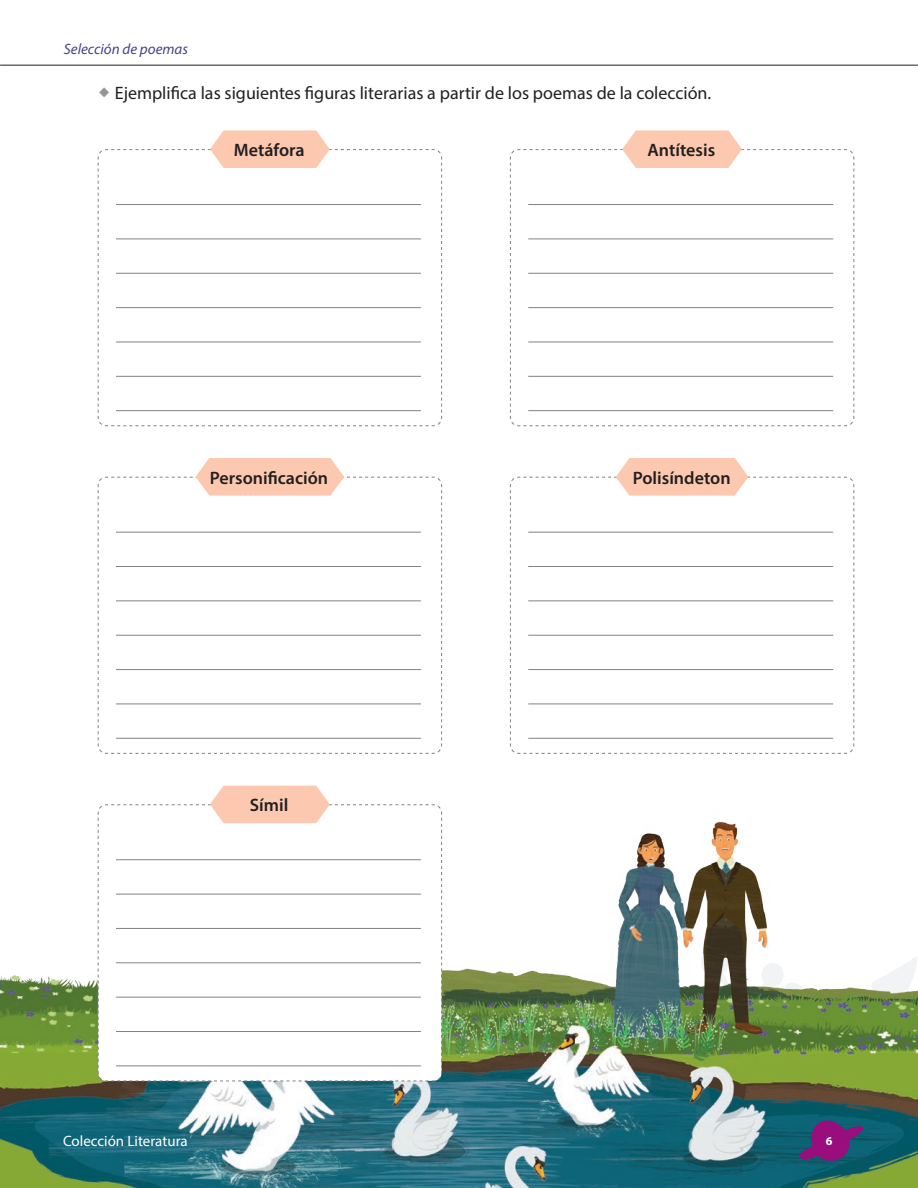
<style>
.page{position:relative;width:918px;height:1188px;background:#fff}
.page>*{position:absolute;margin:0;border:0;box-sizing:border-box;transform-origin:0 0}
.t1{font:18px "Myriad Pro";color:#231f20}
.t2{font:600 18px "Myriad Pro";color:#231f20}
.t3{font:15px "Myriad Pro";color:#fff}
.t4{font:italic 15px "Myriad Pro";color:#45428c}
.t5{font:700 12px "Myriad Pro";color:#fff}
</style>
<div class="page">
<hr style="left:0;top:65px;width:918px;height:1px;background:#231f20">
<img style="left:0;top:732px;width:768px;height:456px">
<svg style="left:97px;top:149px;width:345px;height:278px"></svg>
<svg style="left:110px;top:130px;width:319px;height:38px"></svg>
<hr style="left:116px;top:204px;width:305px;height:1px;background:#808285">
<hr style="left:116px;top:239px;width:305px;height:1px;background:#808285">
<hr style="left:116px;top:273px;width:305px;height:1px;background:#808285">
<hr style="left:116px;top:307px;width:305px;height:1px;background:#808285">
<hr style="left:116px;top:342px;width:305px;height:1px;background:#808285">
<hr style="left:116px;top:376px;width:305px;height:1px;background:#808285">
<hr style="left:116px;top:410px;width:305px;height:1px;background:#808285">
<svg style="left:97px;top:476px;width:345px;height:278px"></svg>
<svg style="left:110px;top:458px;width:319px;height:38px"></svg>
<hr style="left:116px;top:532px;width:305px;height:1px;background:#808285">
<hr style="left:116px;top:566px;width:305px;height:1px;background:#808285">
<hr style="left:116px;top:600px;width:305px;height:1px;background:#808285">
<hr style="left:116px;top:635px;width:305px;height:1px;background:#808285">
<hr style="left:116px;top:669px;width:305px;height:1px;background:#808285">
<hr style="left:116px;top:704px;width:305px;height:1px;background:#808285">
<hr style="left:116px;top:738px;width:305px;height:1px;background:#808285">
<svg style="left:97px;top:804px;width:345px;height:278px"></svg>
<svg style="left:110px;top:786px;width:319px;height:37px"></svg>
<hr style="left:116px;top:859px;width:305px;height:1px;background:#808285">
<hr style="left:116px;top:894px;width:305px;height:1px;background:#808285">
<hr style="left:116px;top:928px;width:305px;height:1px;background:#808285">
<hr style="left:116px;top:962px;width:305px;height:1px;background:#808285">
<hr style="left:116px;top:997px;width:305px;height:1px;background:#808285">
<hr style="left:116px;top:1031px;width:305px;height:1px;background:#808285">
<hr style="left:116px;top:1066px;width:305px;height:1px;background:#808285">
<svg style="left:510px;top:149px;width:345px;height:278px"></svg>
<svg style="left:522px;top:130px;width:319px;height:38px"></svg>
<hr style="left:528px;top:204px;width:305px;height:1px;background:#808285">
<hr style="left:528px;top:239px;width:305px;height:1px;background:#808285">
<hr style="left:528px;top:273px;width:305px;height:1px;background:#808285">
<hr style="left:528px;top:307px;width:305px;height:1px;background:#808285">
<hr style="left:528px;top:342px;width:305px;height:1px;background:#808285">
<hr style="left:528px;top:376px;width:305px;height:1px;background:#808285">
<hr style="left:528px;top:410px;width:305px;height:1px;background:#808285">
<svg style="left:510px;top:476px;width:345px;height:278px"></svg>
<svg style="left:522px;top:458px;width:319px;height:38px"></svg>
<hr style="left:528px;top:532px;width:305px;height:1px;background:#808285">
<hr style="left:528px;top:566px;width:305px;height:1px;background:#808285">
<hr style="left:528px;top:600px;width:305px;height:1px;background:#808285">
<hr style="left:528px;top:635px;width:305px;height:1px;background:#808285">
<hr style="left:528px;top:669px;width:305px;height:1px;background:#808285">
<hr style="left:528px;top:704px;width:305px;height:1px;background:#808285">
<hr style="left:528px;top:738px;width:305px;height:1px;background:#808285">
<img style="left:563px;top:947px;width:355px;height:241px">
<p class="t4" style="left:64px;top:40px;width:126px">Selección de poemas</p>
<p class="t1" style="left:115px;top:81px;width:598px">Ejemplifica las siguientes figuras literarias a partir de los poemas de la colección.</p>
<p class="t2" style="left:234px;top:138px;width:72px">Metáfora</p>
<p class="t2" style="left:210px;top:466px;width:120px">Personificación</p>
<p class="t2" style="left:250px;top:794px;width:40px">Símil</p>
<p class="t2" style="left:648px;top:138px;width:69px">Antítesis</p>
<p class="t2" style="left:633px;top:466px;width:99px">Polisíndeton</p>
<p class="t3" style="left:63px;top:1132px;width:126px">Colección Literatura</p>
<p class="t5" style="left:826px;top:1133px;width:8px">6</p>
</div>
